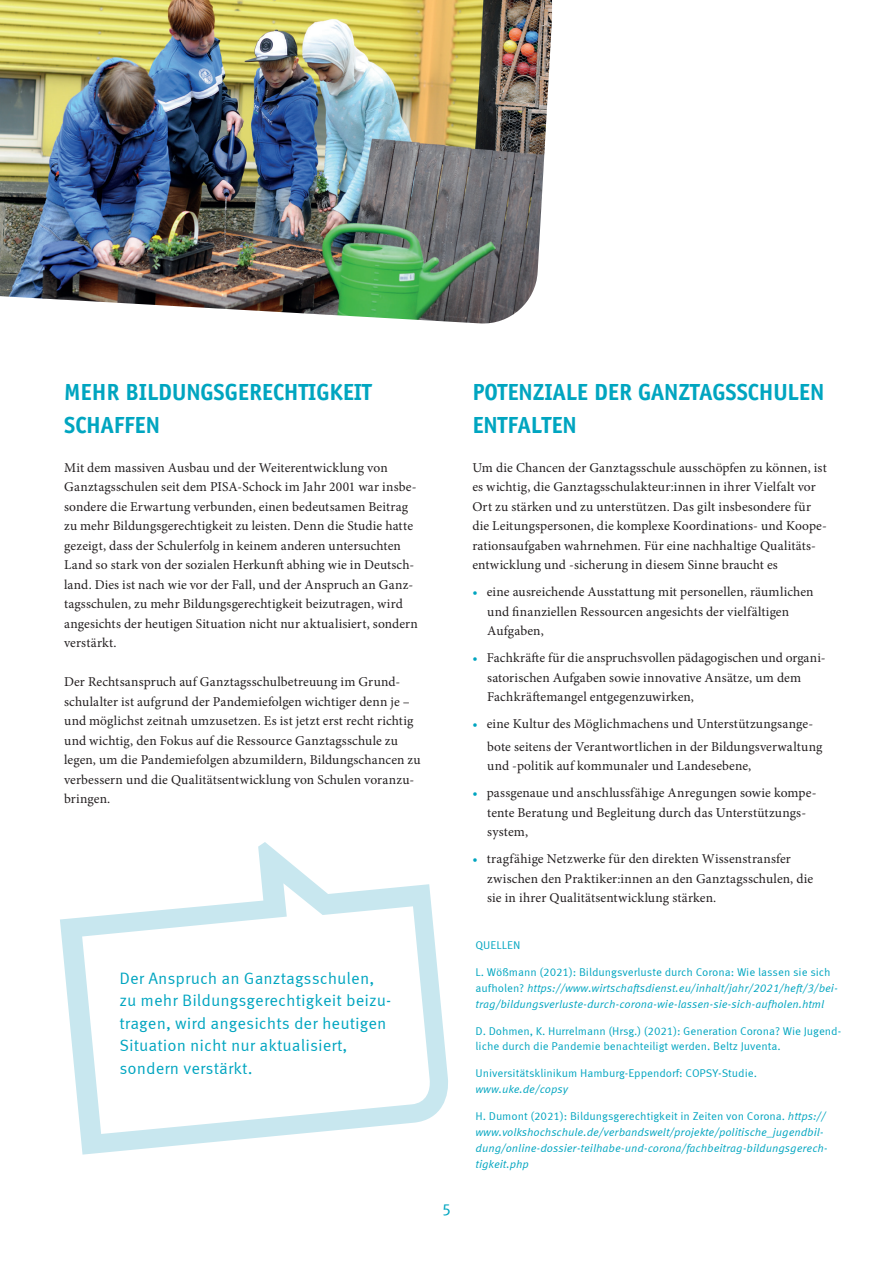
<style>
.page{position:relative;width:893px;height:1263px;background:#fff}
.page>*{position:absolute;margin:0;border:0;box-sizing:border-box;transform-origin:0 0}
.t1{font:700 24px/33px "Correspondence Sans";color:#00a5c0}
.t2{font:16.5px/22.5px "Meta Correspondence";color:#00a5c0}
.t3{font:13.5px/19.5px "Minion Pro";letter-spacing:.01em;color:#231f20}
.t4{font:italic 11.25px/15.8px "Meta Correspondence";letter-spacing:-.005em;color:#00a5c0}
.t5{font:11.25px "Meta Correspondence";letter-spacing:-.005em;color:#00a5c0}
.s1{color:#00a5c0}
.s2{font-style:normal}
</style>
<div class="page">
<img style="left:0;top:0;width:552px;height:324px">
<svg style="left:60px;top:842px;width:388px;height:312px"></svg>
<p class="t1" style="left:64px;top:375px;width:309px">MEHR BILDUNGSGERECHTIGKEIT<br>SCHAFFEN</p>
<p class="t3" style="left:64px;top:457px;width:325px">Mit dem massiven Ausbau und der Weiterentwicklung von</p>
<p class="t3" style="left:64px;top:477px;width:354px">Ganztagsschulen seit dem PISA-Schock im Jahr 2001 war insbe&shy;sondere die Erwartung verbunden, einen bedeutsamen Beitrag</p>
<p class="t3" style="left:64px;top:516px;width:355px">zu mehr Bildungsgerechtigkeit zu leisten. Denn die Studie hatte gezeigt, dass der Schulerfolg in keinem anderen untersuchten Land so stark von der sozialen Herkunft abhing wie in Deutsch&shy;land. Dies ist nach wie vor der Fall, und der Anspruch an Ganz&shy;tagsschulen, zu mehr Bildungsgerechtigkeit beizutragen, wird angesichts der heutigen Situation nicht nur aktualisiert, sondern verstärkt.</p>
<p class="t3" style="left:64px;top:672px;width:358px">Der Rechtsanspruch auf Ganztagsschulbetreuung im Grund&shy;schulalter ist aufgrund der Pandemiefolgen wichtiger denn je – und möglichst zeitnah umzusetzen. Es ist jetzt erst recht richtig und wichtig, den Fokus auf die Ressource Ganztagsschule zu legen, um die Pandemiefolgen abzumildern, Bildungschancen zu verbessern und die Qualitätsentwicklung von Schulen voranzu&shy;bringen.</p>
<p class="t2" style="left:119px;top:966px;width:256px">Der Anspruch an Ganztagsschulen,</p>
<p class="t2" style="left:119px;top:989px;width:273px">zu mehr Bildungsgerechtigkeit beizu&shy;tragen, wird angesichts der heutigen<br>Situation nicht nur aktualisiert,</p>
<p class="t2" style="left:119px;top:1056px;width:135px">sondern verstärkt.</p>
<p class="t2" style="left:442px;top:1197px;width:11px">5</p>
<p class="t1" style="left:472px;top:375px;width:353px">POTENZIALE DER GANZTAGSSCHULEN<br>ENTFALTEN</p>
<p class="t3" style="left:472px;top:457px;width:356px">Um die Chancen der Ganztagsschule ausschöpfen zu können, ist es wichtig, die Ganztagsschulakteur:innen in ihrer Vielfalt vor Ort zu stärken und zu unterstützen. Das gilt insbesondere für die Leitungspersonen, die komplexe Koordinations- und Koope&shy;rationsaufgaben wahrnehmen. Für eine nachhaltige Qualitäts&shy;entwicklung und -sicherung in diesem Sinne braucht es</p>
<p class="t3" style="left:472px;top:582px;width:343px"><span class="s1">•</span> eine ausreichende Ausstattung mit personellen, räumlichen</p>
<p class="t3" style="left:487px;top:601px;width:303px">und finanziellen Ressourcen angesichts der vielfältigen</p>
<p class="t3" style="left:487px;top:621px;width:58px">Aufgaben,</p>
<p class="t3" style="left:472px;top:648px;width:355px"><span class="s1">•</span> Fachkräfte für die anspruchsvollen pädagogischen und organi-</p>
<p class="t3" style="left:487px;top:667px;width:315px">satorischen Aufgaben sowie innovative Ansätze, um dem<br>Fachkräftemangel entgegenzuwirken,</p>
<p class="t3" style="left:472px;top:714px;width:342px"><span class="s1">•</span> eine Kultur des Möglichmachens und Unterstützungsange-</p>
<p class="t3" style="left:487px;top:736px;width:337px">bote seitens der Verantwortlichen in der Bildungsverwaltung und -politik auf kommunaler und Landesebene,</p>
<p class="t3" style="left:472px;top:783px;width:346px"><span class="s1">•</span> passgenaue und anschlussfähige Anregungen sowie kompe-</p>
<p class="t3" style="left:487px;top:802px;width:320px">tente Beratung und Begleitung durch das Unterstützungs-</p>
<p class="t3" style="left:487px;top:822px;width:42px">system,</p>
<p class="t3" style="left:472px;top:849px;width:320px"><span class="s1">•</span> tragfähige Netzwerke für den direkten Wissenstransfer</p>
<p class="t3" style="left:487px;top:868px;width:328px">zwischen den Praktiker:innen an den Ganztagsschulen, die sie in ihrer Qualitätsentwicklung stärken.</p>
<p class="t5" style="left:476px;top:939px;width:46px">QUELLEN</p>
<p class="t4" style="left:476px;top:964px;width:364px"><span class="s2">L. Wößmann (2021): Bildungsverluste durch Corona: Wie lassen sie sich aufholen?</span> https://www.wirtschaftsdienst.eu/inhalt/jahr/2021/heft/3/bei&shy;trag/bildungsverluste-durch-corona-wie-lassen-sie-sich-aufholen.html</p>
<p class="t5" style="left:476px;top:1024px;width:367px">D. Dohmen, K. Hurrelmann (Hrsg.) (2021): Generation Corona? Wie Jugend-</p>
<p class="t5" style="left:476px;top:1040px;width:307px">liche durch die Pandemie benachteiligt werden. Beltz Juventa.</p>
<p class="t5" style="left:476px;top:1067px;width:283px">Universitätsklinikum Hamburg-Eppendorf: COPSY-Studie.</p>
<p class="t4" style="left:476px;top:1081px;width:94px">www.uke.de/copsy</p>
<p class="t4" style="left:476px;top:1108px;width:354px"><span class="s2">H. Dumont (2021): Bildungsgerechtigkeit in Zeiten von Corona.</span> https:// www.volkshochschule.de/verbandswelt/projekte/politische_jugendbil&shy;dung/online-dossier-teilhabe-und-corona/fachbeitrag-bildungsgerech&shy;tigkeit.php</p>
</div>
